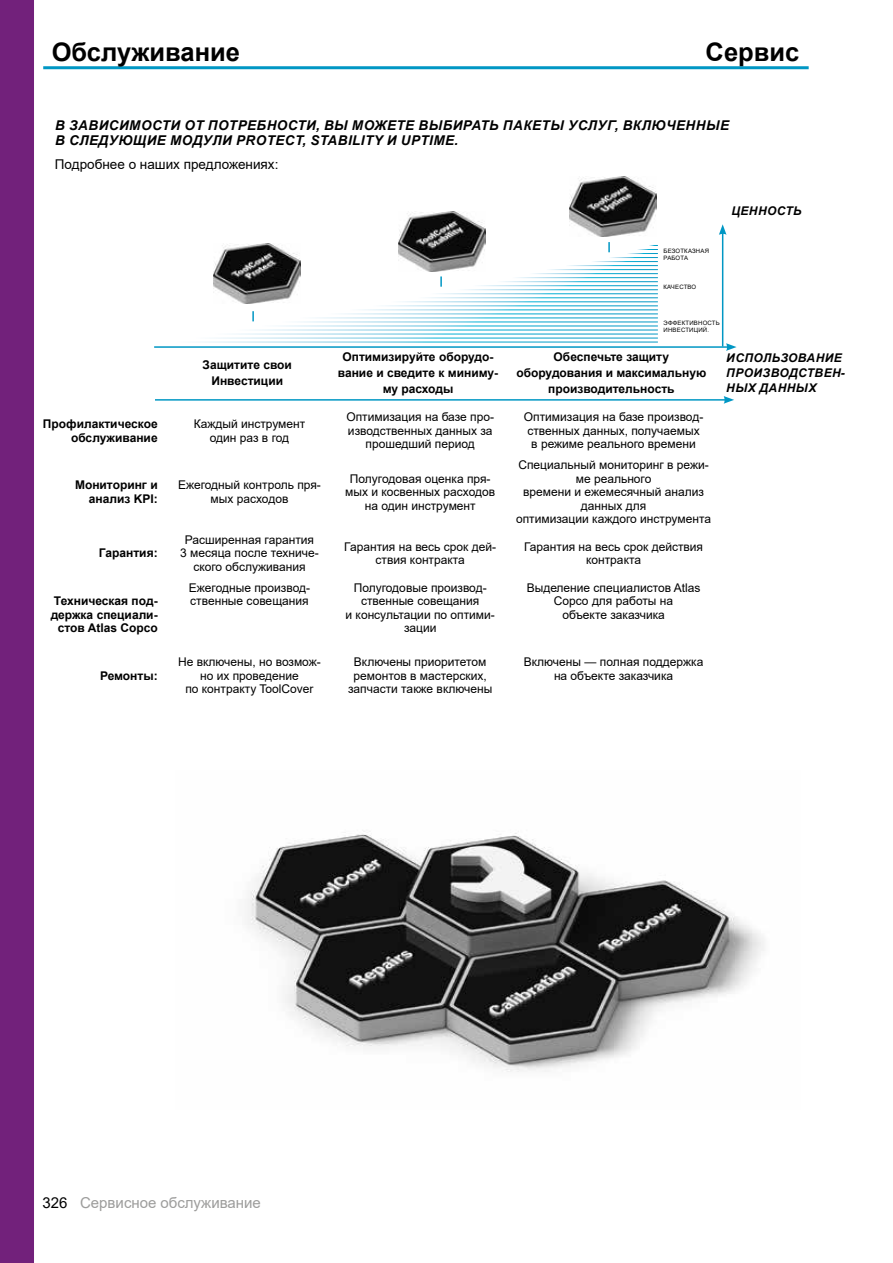
<style>
.page{position:relative;width:893px;height:1263px;background:#fff}
.page>*{position:absolute;margin:0;border:0;box-sizing:border-box;transform-origin:0 0}
.t1{font:700 25.5px "Arial";color:#000}
.t2{font:15px "Arial";color:#9d9d9c}
.t3{font:italic 700 13.5px/15px "Arial";letter-spacing:.035em;color:#000}
.t4{font:13.5px "Arial";color:#000}
.t5{font:12px/13.5px "Arial";color:#000;text-align:center}
.t6{font:700 12px/15.8px "Arial";color:#000;text-align:center}
.t7{font:italic 700 12px/15px "Arial";letter-spacing:.035em;color:#000}
.t8{font:6px/7.2px "Arial";letter-spacing:.035em;color:#000}
.s1{color:#000}
</style>
<div class="page">
<div style="left:0;top:0;width:34px;height:1263px;background:#72217b"></div>
<hr style="left:43px;top:66px;width:766px;height:3px;background:#0097c4">
<img style="left:398px;top:212px;width:87px;height:59px">
<svg style="left:440px;top:276px;width:2px;height:11px"></svg>
<img style="left:569px;top:177px;width:87px;height:60px">
<svg style="left:608px;top:242px;width:2px;height:10px"></svg>
<img style="left:214px;top:244px;width:86px;height:59px">
<svg style="left:252px;top:311px;width:2px;height:10px"></svg>
<hr style="left:155px;top:399px;width:571px;height:2px;background:#0097c4">
<svg style="left:724px;top:396px;width:10px;height:8px"></svg>
<hr style="left:154px;top:346px;width:574px;height:2px;background:#0097c4">
<svg style="left:726px;top:343px;width:11px;height:8px"></svg>
<hr style="left:722px;top:232px;width:1px;height:114px;background:#0097c4">
<svg style="left:719px;top:224px;width:7px;height:11px"></svg>
<svg style="left:638px;top:245px;width:20px;height:5px"></svg>
<img style="left:247px;top:831px;width:517px;height:241px">
<h1 class="t1" style="left:52px;top:34px;width:190px">Обслуживание</h1>
<h1 class="t1" style="left:706px;top:34px;width:95px">Сервис</h1>
<p class="t3" style="left:55px;top:118px;width:675px">В ЗАВИСИМОСТИ ОТ ПОТРЕБНОСТИ, ВЫ МОЖЕТЕ ВЫБИРАТЬ ПАКЕТЫ УСЛУГ, ВКЛЮЧЕННЫЕ<br>В СЛЕДУЮЩИЕ МОДУЛИ PROTECT, STABILITY И UPTIME.</p>
<p class="t4" style="left:55px;top:155px;width:225px">Подробнее о наших предложениях:</p>
<p class="t7" style="left:731px;top:203px;width:72px">ЦЕННОСТЬ</p>
<p class="t8" style="left:663px;top:247px;width:47px">БЕЗОТКАЗНАЯ<br>РАБОТА</p>
<p class="t8" style="left:663px;top:283px;width:34px">КАЧЕСТВО</p>
<p class="t8" style="left:663px;top:319px;width:58px">ЭФФЕКТИВНОСТЬ<br>ИНВЕСТИЦИЙ.</p>
<p class="t6" style="left:203px;top:357px;width:91px">Защитите свои<br>Инвестиции</p>
<p class="t6" style="left:338px;top:349px;width:162px">Оптимизируйте оборудо&shy;вание и сведите к миниму&shy;му расходы</p>
<p class="t6" style="left:516px;top:349px;width:191px">Обеспечьте защиту оборудования и максимальную производительность</p>
<p class="t6" style="left:43px;top:417px;width:116px;line-height:13.5px;text-align:right">Профилактическое обслуживание</p>
<p class="t5" style="left:194px;top:417px;width:113px">Каждый инструмент один раз в год</p>
<p class="t5" style="left:346px;top:410px;width:149px">Оптимизация на базе про&shy;изводственных данных за прошедший период</p>
<p class="t5" style="left:524px;top:410px;width:181px">Оптимизация на базе производ&shy;ственных данных, получаемых в режиме реального времени</p>
<p class="t6" style="left:75px;top:479px;width:84px;line-height:13.5px;text-align:right">Мониторинг и анализ KPI:</p>
<p class="t5" style="left:178px;top:478px;width:144px">Ежегодный контроль пря&shy;мых расходов</p>
<p class="t5" style="left:345px;top:472px;width:152px">Полугодовая оценка пря&shy;мых и косвенных расходов на один инструмент</p>
<p class="t5" style="left:516px;top:458px;width:196px">Специальный мониторинг в режи&shy;ме реального<br>времени и ежемесячный анализ данных для<br>оптимизации каждого инструмента</p>
<p class="t6" style="left:99px;top:545px;width:60px">Гарантия:</p>
<p class="t6" style="left:51px;top:594px;width:109px;line-height:13.5px">Техническая под&shy;держка специали&shy;стов Atlas Copco</p>
<p class="t6" style="left:100px;top:668px;width:59px">Ремонты:</p>
<p class="t5" style="left:180px;top:533px;width:140px">Расширенная гарантия<br>3 месяца после техниче&shy;ского обслуживания</p>
<p class="t5" style="left:344px;top:540px;width:153px">Гарантия на весь срок дей&shy;ствия контракта</p>
<p class="t5" style="left:524px;top:540px;width:181px">Гарантия на весь срок действия контракта</p>
<p class="t5" style="left:189px;top:581px;width:123px;text-align:left">Ежегодные производ&shy;ственные совещания</p>
<p class="t5" style="left:346px;top:581px;width:151px">Полугодовые производ&shy;ственные совещания<br>и консультации по оптими&shy;зации</p>
<p class="t5" style="left:527px;top:581px;width:175px">Выделение специалистов Atlas<br>Copco для работы на<br>объекте заказчика</p>
<p class="t5" style="left:178px;top:655px;width:144px">Не включены, но возмож&shy;но их проведение<br>по контракту ToolCover</p>
<p class="t5" style="left:348px;top:655px;width:146px">Включены приоритетом ремонтов в мастерских, запчасти также включены</p>
<p class="t5" style="left:524px;top:655px;width:181px">Включены — полная поддержка на объекте заказчика</p>
<p class="t7" style="left:726px;top:350px;width:120px">ИСПОЛЬЗОВАНИЕ<br>ПРОИЗВОДСТВЕН-<br>НЫХ ДАННЫХ</p>
<p class="t2" style="left:43px;top:1192px;width:220px"><span class="s1">326</span> Сервисное обслуживание</p>
</div>
